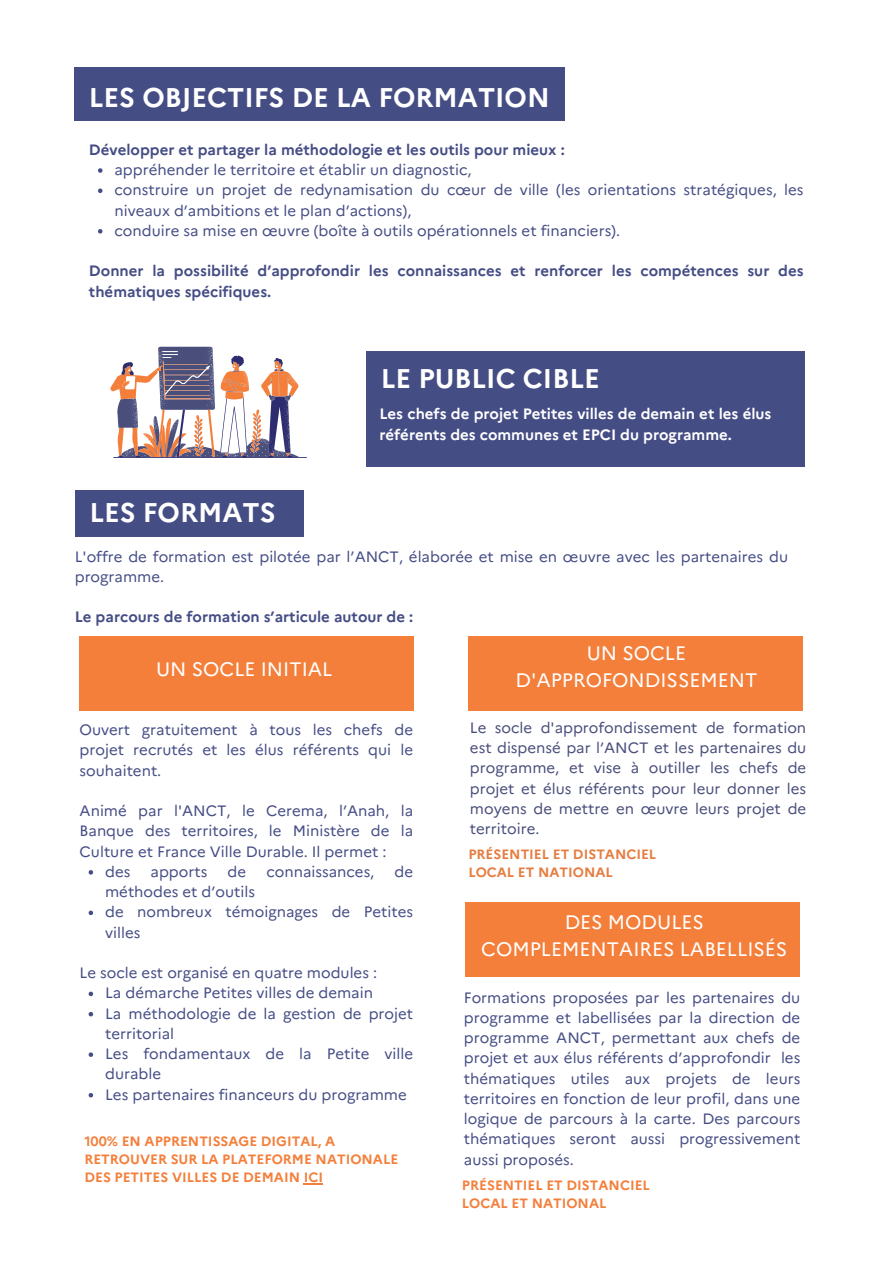
<style>
.page{position:relative;width:893px;height:1264px;background:#fff}
.page>*{position:absolute;margin:0;border:0;box-sizing:border-box;transform-origin:0 0}
.t1{font:700 27px "Marianne";color:#fff}
.t2{font:19.5px/27px "Marianne";color:#fff;text-align:center}
.t3{font:15px/20.2px "Marianne";color:#454d85}
.t4{font:700 15px/20.2px "Marianne";color:#454d85}
.t5{font:15px/20.2px "Marianne";color:#494e7b;text-align:justify}
.t6{font:700 15px/20.2px "Marianne";color:#fff}
.t7{font:700 13.5px/18px "Marianne";color:#f47f3b}
.t8{font:700 13.5px/18px "Marianne";color:#e57d40}
</style>
<div class="page">
<div style="left:75px;top:68px;width:489px;height:53px;background:#454d85"></div>
<div style="left:366px;top:376px;width:438px;height:90px;background:#454d85"></div>
<div style="left:366px;top:351px;width:438px;height:90px;background:#454d85"></div>
<svg style="left:98px;top:168px;width:4px;height:5px"></svg>
<svg style="left:98px;top:188px;width:4px;height:5px"></svg>
<svg style="left:98px;top:229px;width:4px;height:4px"></svg>
<div style="left:79px;top:636px;width:334px;height:74px;background:#f47f3b"></div>
<svg style="left:89px;top:870px;width:4px;height:4px"></svg>
<svg style="left:89px;top:910px;width:4px;height:5px"></svg>
<svg style="left:89px;top:991px;width:4px;height:5px"></svg>
<svg style="left:89px;top:1012px;width:4px;height:4px"></svg>
<svg style="left:89px;top:1052px;width:4px;height:4px"></svg>
<svg style="left:89px;top:1093px;width:4px;height:4px"></svg>
<svg style="left:304px;top:1183px;width:19px;height:1px"></svg>
<div style="left:465px;top:902px;width:334px;height:74px;background:#f47f3b"></div>
<svg style="left:110px;top:347px;width:197px;height:111px"></svg>
<div style="left:75px;top:490px;width:228px;height:47px;background:#454d85"></div>
<div style="left:468px;top:636px;width:334px;height:74px;background:#f47f3b"></div>
<p class="t1" style="left:89px;top:80px;width:462px">LES OBJECTIFS DE LA FORMATION</p>
<h4 class="t4" style="left:89px;top:139px;width:477px">Développer et partager la méthodologie et les outils pour mieux :</h4>
<p class="t3" style="left:114px;top:159px;width:358px">appréhender le territoire et établir un diagnostic,</p>
<p class="t3" style="left:114px;top:180px;width:690px">construire un projet de redynamisation du cœur de ville (les orientations stratégiques, les niveaux d’ambitions et le plan d’actions),</p>
<p class="t3" style="left:114px;top:220px;width:507px">conduire sa mise en œuvre (boîte à outils opérationnels et financiers).</p>
<h4 class="t4" style="left:89px;top:261px;width:716px">Donner la possibilité d’approfondir les connaissances et renforcer les compétences sur des thématiques spécifiques.</h4>
<h1 class="t1" style="left:380px;top:362px;width:220px">LE PUBLIC CIBLE</h1>
<p class="t1" style="left:89px;top:491px;width:188px">LES FORMATS</p>
<p class="t6" style="left:379px;top:404px;width:393px">Les chefs de projet Petites villes de demain et les élus référents des communes et EPCI du programme.</p>
<p class="t3" style="left:75px;top:546px;width:714px">L'offre de formation est pilotée par l’ANCT, élaborée et mise en œuvre avec les partenaires du programme.</p>
<h1 class="t4" style="left:75px;top:607px;width:340px">Le parcours de formation s’articule autour de :</h1>
<p class="t2" style="left:156px;top:656px;width:178px">UN SOCLE INITIAL</p>
<p class="t2" style="left:515px;top:639px;width:243px">UN SOCLE<br>D'APPROFONDISSEMENT</p>
<p class="t5" style="left:470px;top:717px;width:338px">Le socle d'approfondissement de formation est dispensé par l’ANCT et les partenaires du programme, et vise à outiller les chefs de projet et élus référents pour leur donner les moyens de mettre en œuvre leurs projet de territoire.</p>
<p class="t8" style="left:468px;top:844px;width:189px">PRÉSENTIEL ET DISTANCIEL<br>LOCAL ET NATIONAL</p>
<h4 class="t3" style="left:80px;top:719px;width:335px;text-align:justify">Ouvert gratuitement à tous les chefs de projet recrutés et les élus référents qui le souhaitent.</h4>
<p class="t3" style="left:80px;top:800px;width:335px;text-align:justify">Animé par l'ANCT, le Cerema, l’Anah, la Banque des territoires, le Ministère de la Culture et France Ville Durable. Il permet :</p>
<h1 class="t3" style="left:105px;top:861px;width:27px">des</h1>
<h1 class="t3" style="left:150px;top:861px;width:58px">apports</h1>
<h1 class="t3" style="left:227px;top:861px;width:20px">de</h1>
<h1 class="t3" style="left:266px;top:861px;width:109px">connaissances,</h1>
<h1 class="t3" style="left:394px;top:861px;width:20px">de</h1>
<h1 class="t3" style="left:105px;top:881px;width:151px">méthodes et d’outils</h1>
<p class="t3" style="left:105px;top:901px;width:309px">de nombreux témoignages de Petites villes</p>
<h4 class="t3" style="left:80px;top:962px;width:299px">Le socle est organisé en quatre modules :</h4>
<p class="t3" style="left:105px;top:982px;width:269px">La démarche Petites villes de demain</p>
<h2 class="t3" style="left:105px;top:1003px;width:309px">La méthodologie de la gestion de projet territorial</h2>
<p class="t3" style="left:105px;top:1043px;width:309px">Les fondamentaux de la Petite ville durable</p>
<h2 class="t3" style="left:105px;top:1084px;width:303px">Les partenaires financeurs du programme</h2>
<p class="t7" style="left:84px;top:1132px;width:315px">100% EN APPRENTISSAGE DIGITAL, A<br>RETROUVER SUR LA PLATEFORME NATIONALE<br>DES PETITES VILLES DE DEMAIN ICI</p>
<p class="t2" style="left:481px;top:908px;width:307px">DES MODULES<br>COMPLEMENTAIRES LABELLISÉS</p>
<p class="t3" style="left:464px;top:987px;width:338px;text-align:justify">Formations proposées par les partenaires du programme et labellisées par la direction de programme ANCT, permettant aux chefs de projet et aux élus référents d’approfondir les thématiques utiles aux projets de leurs territoires en fonction de leur profil, dans une logique de parcours à la carte. Des parcours thématiques seront aussi progressivement aussi proposés.</p>
<p class="t7" style="left:462px;top:1174px;width:189px">PRÉSENTIEL ET DISTANCIEL<br>LOCAL ET NATIONAL</p>
</div>
